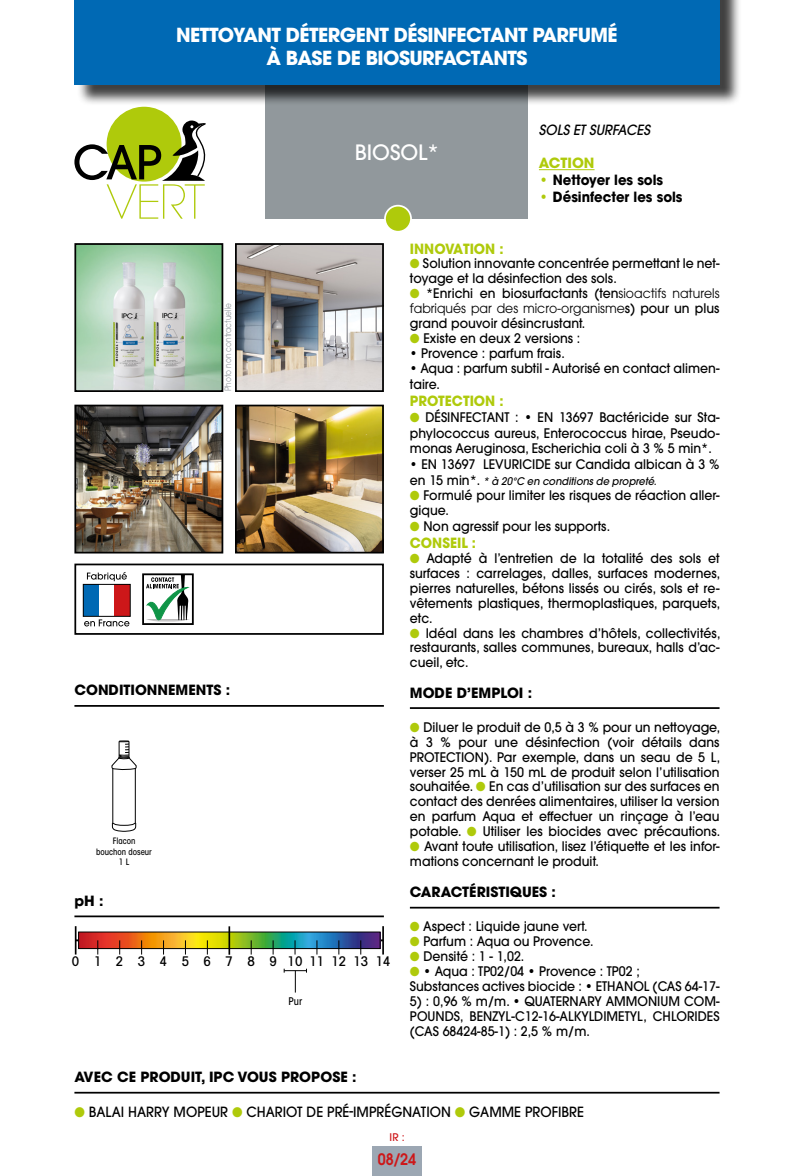
<style>
.page{position:relative;width:794px;height:1176px;background:#fff}
.page>*{position:absolute;margin:0;border:0;box-sizing:border-box;transform-origin:0 0}
.t1{font:500 21px "ITC Avant Garde Std";color:#fff}
.t2{font:700 19.25px "ITC Avant Garde Std";letter-spacing:-.03em;color:#fff}
.t3{font:600 15.75px "ITC Avant Garde Std";color:#cd1719;scale:.9 1}
.t4{font:700 14px "ITC Avant Garde Std";color:#000}
.t5{font:500 14px "ITC Avant Garde Std";color:#000;scale:.95 1}
.t6{font:700 14px "ITC Avant Garde Std";color:#000;scale:.95 1}
.t7{font:700 14px "ITC Avant Garde Std";color:#afca0b;scale:.95 1}
.t8{font:italic 500 14px "ITC Avant Garde Std";color:#000;scale:.95 1}
.t9{font:700 14px "ITC Avant Garde Std";color:#afca0b}
.t10{font:500 condensed 13.3px "Avant Garde";letter-spacing:.265em;color:#000}
.t11{font:500 13.12px/14.9px "ITC Avant Garde Std";color:#000;text-align:justify;scale:.95 1}
.t12{font:italic 500 10.5px "ITC Avant Garde Std";color:#000;scale:.95 1}
.t13{font:500 10.5px "ITC Avant Garde Std";color:#cd1719}
.t14{font:500 condensed 10.5px "ITC Avant Garde Std";color:#000}
.t15{font:8.75px "ITC Avant Garde Std";color:#91989c;scale:.85 1}
.t16{font:500 condensed 8.75px "ITC Avant Garde Std";color:#000}
.s1{color:#afca0b}
.s2{font-weight:400}
.s3{font-style:normal;font-size:13.12px}
</style>
<div class="page">
<div style="left:74px;top:563px;width:310px;height:72px;border:2px solid #000"></div>
<div style="left:266px;top:79px;width:262px;height:140px;background:#91989c"></div>
<div style="left:77px;top:0;width:664px;height:106px;background:#000;opacity:.75"></div>
<div style="left:74px;top:0;width:645px;height:84px;background:#0069b4"></div>
<div style="left:372px;top:1146px;width:50px;height:30px;background:#9ca7b3"></div>
<div style="left:107px;top:107px;width:74px;height:75px;background:#afca0b;border-radius:50%"></div>
<svg style="left:74px;top:121px;width:132px;height:98px"></svg>
<div style="left:385px;top:206px;width:26px;height:26px;background:#afca0b;border-radius:50%"></div>
<div style="left:384px;top:205px;width:28px;height:28px;border:2px solid #fff;border-radius:50%"></div>
<hr style="left:74px;top:705px;width:310px;height:2px;background:#000">
<hr style="left:410px;top:707px;width:309px;height:2px;background:#000">
<hr style="left:410px;top:907px;width:309px;height:1px;background:#000">
<hr style="left:74px;top:1092px;width:645px;height:1px;background:#000">
<hr style="left:74px;top:915px;width:310px;height:2px;background:#000">
<hr style="left:76px;top:939px;width:307px;height:2px;background:#000">
<svg style="left:75px;top:926px;width:306px;height:29px"></svg>
<hr style="left:228px;top:926px;width:2px;height:28px;background:#000">
<hr style="left:382px;top:926px;width:2px;height:28px;background:#000">
<hr style="left:539px;top:169px;width:55px;height:1px;background:#afca0b">
<div style="left:83px;top:584px;width:16px;height:32px;background:#0069b4"></div>
<div style="left:115px;top:584px;width:15px;height:32px;background:#cd1719"></div>
<div style="left:83px;top:584px;width:48px;height:33px;border:1px solid #000"></div>
<svg style="left:87px;top:572px;width:40px;height:9px"></svg>
<svg style="left:84px;top:619px;width:45px;height:7px"></svg>
<div style="left:142px;top:573px;width:52px;height:52px;border:2px solid #000"></div>
<svg style="left:146px;top:574px;width:44px;height:51px"></svg>
<svg style="left:284px;top:968px;width:23px;height:24px"></svg>
<svg style="left:112px;top:741px;width:24px;height:90px"></svg>
<img style="left:77px;top:246px;width:143px;height:143px">
<div style="left:74px;top:243px;width:149px;height:149px;border:2px solid #000"></div>
<img style="left:77px;top:408px;width:143px;height:142px">
<div style="left:74px;top:405px;width:149px;height:148px;border:2px solid #000"></div>
<img style="left:238px;top:246px;width:143px;height:143px">
<div style="left:235px;top:243px;width:149px;height:149px;border:2px solid #000"></div>
<img style="left:238px;top:408px;width:143px;height:142px">
<div style="left:235px;top:405px;width:149px;height:148px;border:2px solid #000"></div>
<p class="t2" style="left:176px;top:22px;width:443px">NETTOYANT DÉTERGENT DÉSINFECTANT PARFUMÉ</p>
<p class="t2" style="left:266px;top:45px;width:262px">À BASE DE BIOSURFACTANTS</p>
<p class="t15" style="left:223px;top:391px;width:105px;rotate:-90deg">Photo non contractuelle</p>
<p class="t1" style="left:355px;top:139px;width:86px">BIOSOL*</p>
<p class="t8" style="left:539px;top:121px;width:118px">SOLS ET SURFACES</p>
<p class="t9" style="left:539px;top:154px;width:57px">ACTION</p>
<p class="t6" style="left:539px;top:171px;width:132px"><span class="s1">•</span> Nettoyer les sols</p>
<p class="t6" style="left:539px;top:187px;width:153px"><span class="s1">•</span> Désinfecter les sols</p>
<p class="t7" style="left:410px;top:239px;width:100px">INNOVATION :</p>
<p class="t11" style="left:410px;top:256px;width:327px"><span class="s1">●</span> Solution innovante concentrée permettant le net&shy;toyage et la désinfection des sols.</p>
<p class="t11" style="left:410px;top:286px;width:327px"><span class="s1">●</span> *Enrichi en biosurfactants (ten<span class="s2">sioactifs naturels fabriqués par des micro-organisme</span>s) pour un plus grand pouvoir désincrustant.</p>
<p class="t11" style="left:410px;top:330px;width:181px"><span class="s1">●</span> Existe en deux 2 versions :</p>
<p class="t11" style="left:410px;top:345px;width:165px">• Provence : parfum frais.</p>
<p class="t11" style="left:410px;top:359px;width:327px;line-height:16.8px">• Aqua : parfum subtil - Autorisé en contact alimen&shy;taire.</p>
<p class="t7" style="left:410px;top:392px;width:100px">PROTECTION :</p>
<p class="t11" style="left:410px;top:409px;width:327px;line-height:15.8px"><span class="s1">●</span> DÉSINFECTANT : • EN 13697 Bactéricide sur Sta&shy;phylococcus aureus, Enterococcus hirae, Pseudo&shy;monas Aeruginosa, Escherichia coli à 3 % 5 min*.</p>
<p class="t11" style="left:410px;top:457px;width:327px">• EN 13697 LEVURICIDE sur Candida albican à 3 %</p>
<p class="t12" style="left:410px;top:474px;width:261px"><span class="s3">en 15 min*.</span> * à 20°C en conditions de propreté.</p>
<p class="t11" style="left:410px;top:487px;width:327px"><span class="s1">●</span> Formulé pour limiter les risques de réaction aller&shy;gique.</p>
<p class="t11" style="left:410px;top:519px;width:212px"><span class="s1">●</span> Non agressif pour les supports.</p>
<p class="t7" style="left:410px;top:534px;width:71px">CONSEIL :</p>
<p class="t11" style="left:410px;top:551px;width:328px"><span class="s1">●</span> Adapté à l’entretien de la totalité des sols et surfaces : carrelages, dalles, surfaces modernes, pierres naturelles, bétons lissés ou cirés, sols et re&shy;vêtements plastiques, thermoplastiques, parquets, etc.</p>
<p class="t11" style="left:410px;top:625px;width:328px"><span class="s1">●</span> Idéal dans les chambres d’hôtels, collectivités, restaurants, salles communes, bureaux, halls d’ac&shy;cueil, etc.</p>
<p class="t4" style="left:74px;top:681px;width:157px">CONDITIONNEMENTS :</p>
<p class="t4" style="left:410px;top:683px;width:124px">MODE D’EMPLOI :</p>
<p class="t16" style="left:113px;top:836px;width:24px">Flacon</p>
<p class="t16" style="left:96px;top:846px;width:57px">bouchon doseur</p>
<p class="t16" style="left:119px;top:857px;width:12px">1 L</p>
<p class="t4" style="left:74px;top:891px;width:31px">pH :</p>
<p class="t10" style="left:72px;top:953px;width:320px">0 1 2 3 4 5 6 7 8 91011121314</p>
<p class="t14" style="left:288px;top:994px;width:15px">Pur</p>
<p class="t4" style="left:74px;top:1067px;width:283px">AVEC CE PRODUIT, IPC VOUS PROPOSE :</p>
<p class="t11" style="left:410px;top:719px;width:328px"><span class="s1">●</span> Diluer le produit de 0,5 à 3 % pour un nettoyage, à 3 % pour une désinfection (voir détails dans PROTECTION). Par exemple, dans un seau de 5 L, verser 25 mL à 150 mL de produit selon l’utilisation souhaitée. <span class="s1">●</span> En cas d’utilisation sur des surfaces en contact des denrées alimentaires, utiliser la version en parfum Aqua et effectuer un rinçage à l’eau potable. <span class="s1">●</span> Utiliser les biocides avec précautions.</p>
<p class="t11" style="left:410px;top:838px;width:327px"><span class="s1">●</span> Avant toute utilisation, lisez l’étiquette et les infor&shy;mations concernant le produit.</p>
<p class="t4" style="left:410px;top:882px;width:148px">CARACTÉRISTIQUES :</p>
<p class="t11" style="left:410px;top:919px;width:189px"><span class="s1">●</span> Aspect : Liquide jaune vert.</p>
<p class="t11" style="left:410px;top:934px;width:195px"><span class="s1">●</span> Parfum : Aqua ou Provence.</p>
<p class="t11" style="left:410px;top:949px;width:122px"><span class="s1">●</span> Densité : 1 - 1,02.</p>
<p class="t11" style="left:410px;top:964px;width:243px"><span class="s1">●</span> • Aqua : TP02/04 • Provence : TP02 ;</p>
<p class="t11" style="left:410px;top:978px;width:327px">Substances actives biocide : • ETHANOL (CAS 64-17-</p>
<p class="t11" style="left:410px;top:993px;width:327px">5) : 0,96 % m/m. • QUATERNARY AMMONIUM COM-POUNDS, BENZYL-C12-16-ALKYLDIMETYL, CHLORIDES (CAS 68424-85-1) : 2,5 % m/m.</p>
<p class="t5" style="left:74px;top:1103px;width:538px"><span class="s1">●</span> BALAI HARRY MOPEUR <span class="s1">●</span> CHARIOT DE PRÉ-IMPRÉGNATION <span class="s1">●</span> GAMME PROFIBRE</p>
<p class="t13" style="left:390px;top:1130px;width:16px">IR :</p>
<p class="t3" style="left:378px;top:1149px;width:44px">08/24</p>
</div>
